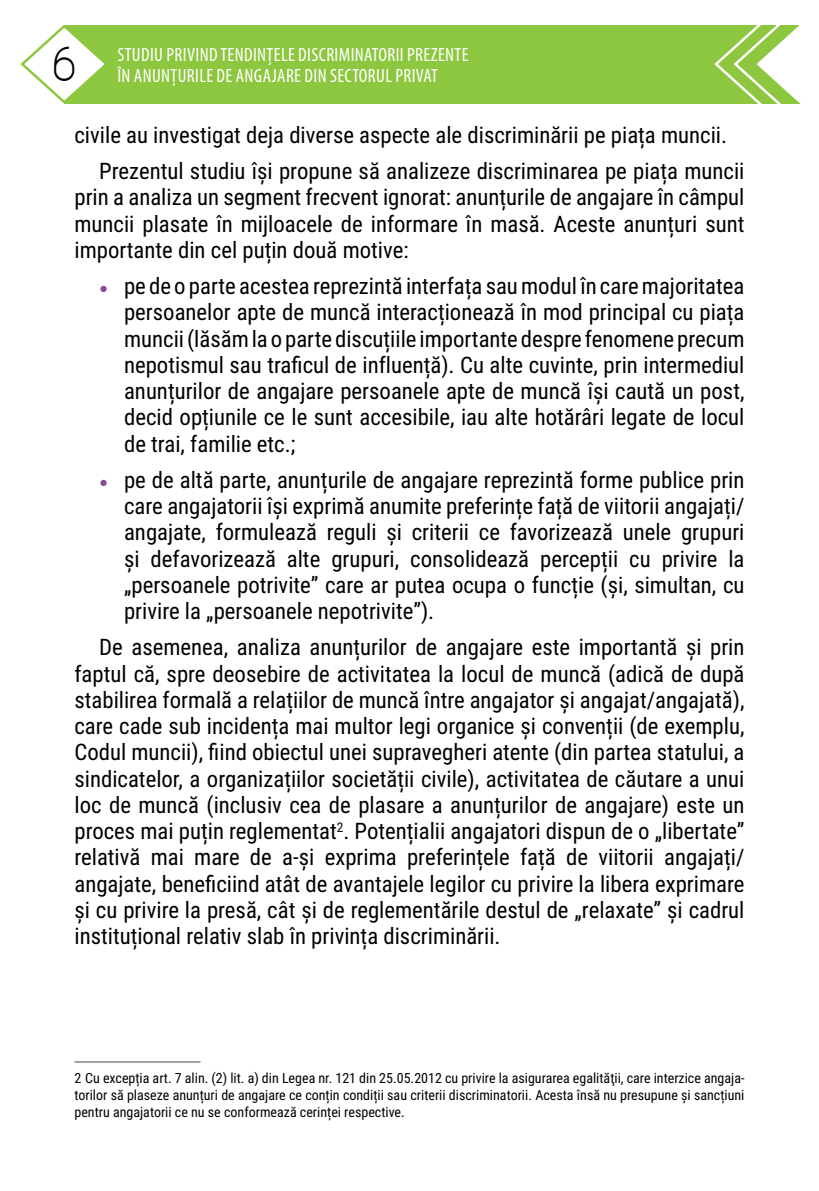
<style>
.page{position:relative;width:819px;height:1191px;background:#fff}
.page>*{position:absolute;margin:0;border:0;box-sizing:border-box;transform-origin:0 0}
.t1{font:49px "Capsuula";color:#000}
.t2{font:22.75px/26.2px "Roboto Condensed";color:#000;text-align:justify}
.t3{font:condensed 19.25px/21.2px "Myriad Pro";letter-spacing:.02em;color:#fff}
.t4{font:14px/16.8px "Roboto Condensed";color:#000;text-align:justify}
.s1{font-family:"Minion Pro";font-weight:700;color:#87499c}
</style>
<div class="page">
<div style="left:64px;top:24px;width:755px;height:80px;background:#8dc63f"></div>
<svg style="left:20px;top:24px;width:90px;height:80px"></svg>
<svg style="left:712px;top:24px;width:106px;height:80px"></svg>
<hr style="left:74px;top:1061px;width:126px;height:1px;background:#939598">
<hr style="left:818px;top:0;width:1px;height:122px;background:#fff">
<h1 class="t1" style="left:52px;top:36px;width:26px">6</h1>
<p class="t3" style="left:117px;top:44px;width:353px">STUDIU PRIVIND TENDINȚELE DISCRIMINATORII PREZENTE<br>ÎN ANUNȚURILE DE ANGAJARE DIN SECTORUL PRIVAT</p>
<p class="t2" style="left:99px;top:116px;width:646px;line-height:36.2px;text-indent:-25px">civile au investigat deja diverse aspecte ale discriminării pe piața muncii.<br>Prezentul studiu își propune să analizeze discriminarea pe piața muncii</p>
<p class="t2" style="left:74px;top:183px;width:671px">prin a analiza un segment frecvent ignorat: anunțurile de angajare în câmpul muncii plasate în mijloacele de informare în masă. Aceste anunțuri sunt importante din cel puțin două motive:</p>
<p class="t2" style="left:124px;top:272px;width:622px;text-indent:-25px"><span class="s1">•</span> pe de o parte acestea reprezintă interfața sau modul în care majoritatea persoanelor apte de muncă interacționează în mod principal cu piața muncii (lăsăm la o parte discuțiile importante despre fenomene precum nepotismul sau traficul de influență). Cu alte cuvinte, prin intermediul anunțurilor de angajare persoanele apte de muncă își caută un post, decid opțiunile ce le sunt accesibile, iau alte hotărâri legate de locul de trai, familie etc.;</p>
<p class="t2" style="left:124px;top:466px;width:622px;text-indent:-25px"><span class="s1">•</span> pe de altă parte, anunțurile de angajare reprezintă forme publice prin care angajatorii își exprimă anumite preferințe față de viitorii angajați/ angajate, formulează reguli și criterii ce favorizează unele grupuri și defavorizează alte grupuri, consolidează percepții cu privire la „persoanele potrivite” care ar putea ocupa o funcție (și, simultan, cu privire la „persoanele nepotrivite”).</p>
<p class="t2" style="left:74px;top:633px;width:671px;text-indent:25px">De asemenea, analiza anunțurilor de angajare este importantă și prin faptul că, spre deosebire de activitatea la locul de muncă (adică de după stabilirea formală a relațiilor de muncă între angajator și angajat/angajată), care cade sub incidența mai multor legi organice și convenții (de exemplu, Codul muncii), fiind obiectul unei supravegheri atente (din partea statului, a sindicatelor, a organizațiilor societății civile), activitatea de căutare a unui loc de muncă (inclusiv cea de plasare a anunțurilor de angajare) este un proces mai puțin reglementat<sup>2</sup>. Potențialii angajatori dispun de o „libertate” relativă mai mare de a-și exprima preferințele față de viitorii angajați/ angajate, beneficiind atât de avantajele legilor cu privire la libera exprimare și cu privire la presă, cât și de reglementările destul de „relaxate” și cadrul instituțional relativ slab în privința discriminării.</p>
<p class="t4" style="left:74px;top:1069px;width:671px">2 Cu excepția art. 7 alin. (2) lit. a) din Legea nr. 121 din 25.05.2012 cu privire la asigurarea egalităţii, care interzice angaja&shy;torilor să plaseze anunțuri de angajare ce conțin condiții sau criterii discriminatorii. Acesta însă nu presupune și sancțiuni pentru angajatorii ce nu se conformează cerinței respective.</p>
</div>
